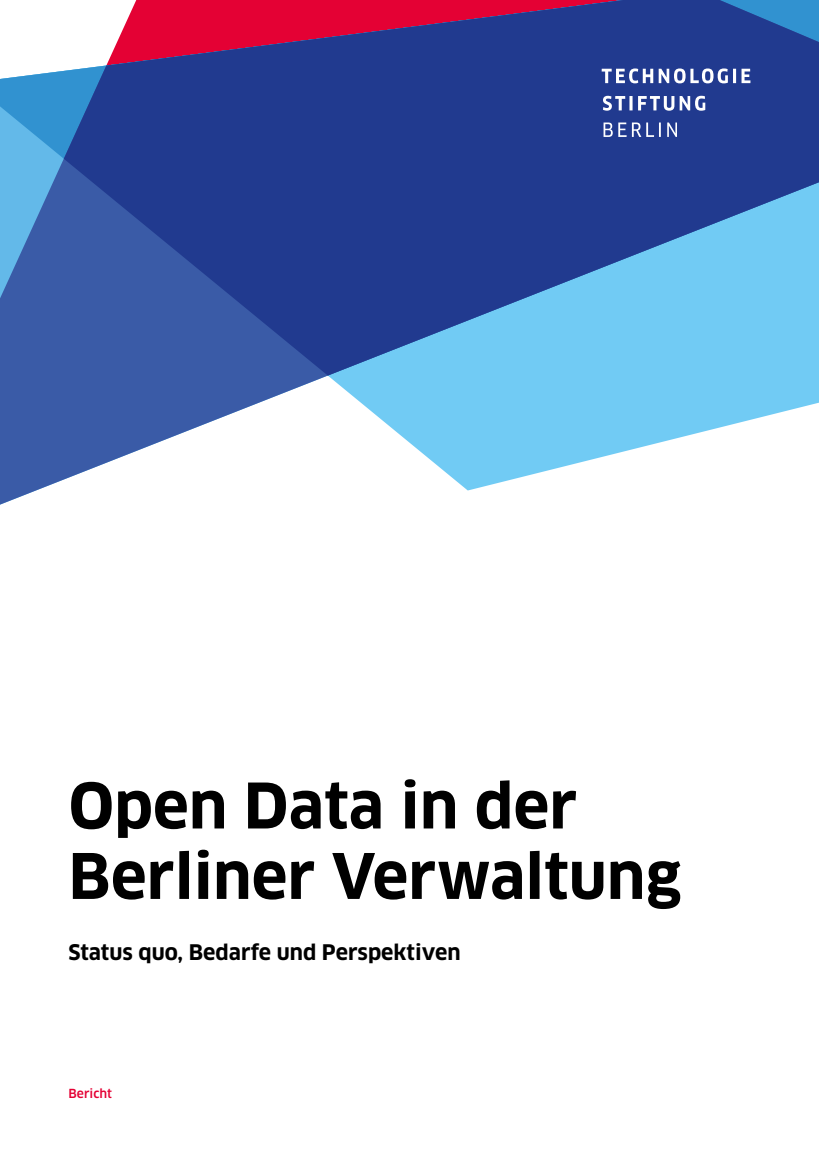
<style>
.page{position:relative;width:819px;height:1166px;background:#fff}
.page>*{position:absolute;margin:0;border:0;box-sizing:border-box;transform-origin:0 0}
.t1{font:700 61.25px/70.4px "Clan OT";color:#000}
.t2{font:700 21px "Clan OT";color:#000}
.t3{font:500 12.25px "Clan OT";color:#e40134}
</style>
<div class="page">
<svg style="left:0;top:70px;width:819px;height:435px"></svg>
<svg style="left:64px;top:0;width:755px;height:375px;fill:#213a8f"></svg>
<svg style="left:601px;top:68px;width:149px;height:69px"></svg>
<h1 class="t1" style="left:68px;top:771px;width:614px">Open Data in der<br>Berliner Verwaltung</h1>
<p class="t2" style="left:68px;top:940px;width:393px">Status quo, Bedarfe und Perspektiven</p>
<p class="t3" style="left:68px;top:1086px;width:45px">Bericht</p>
</div>
